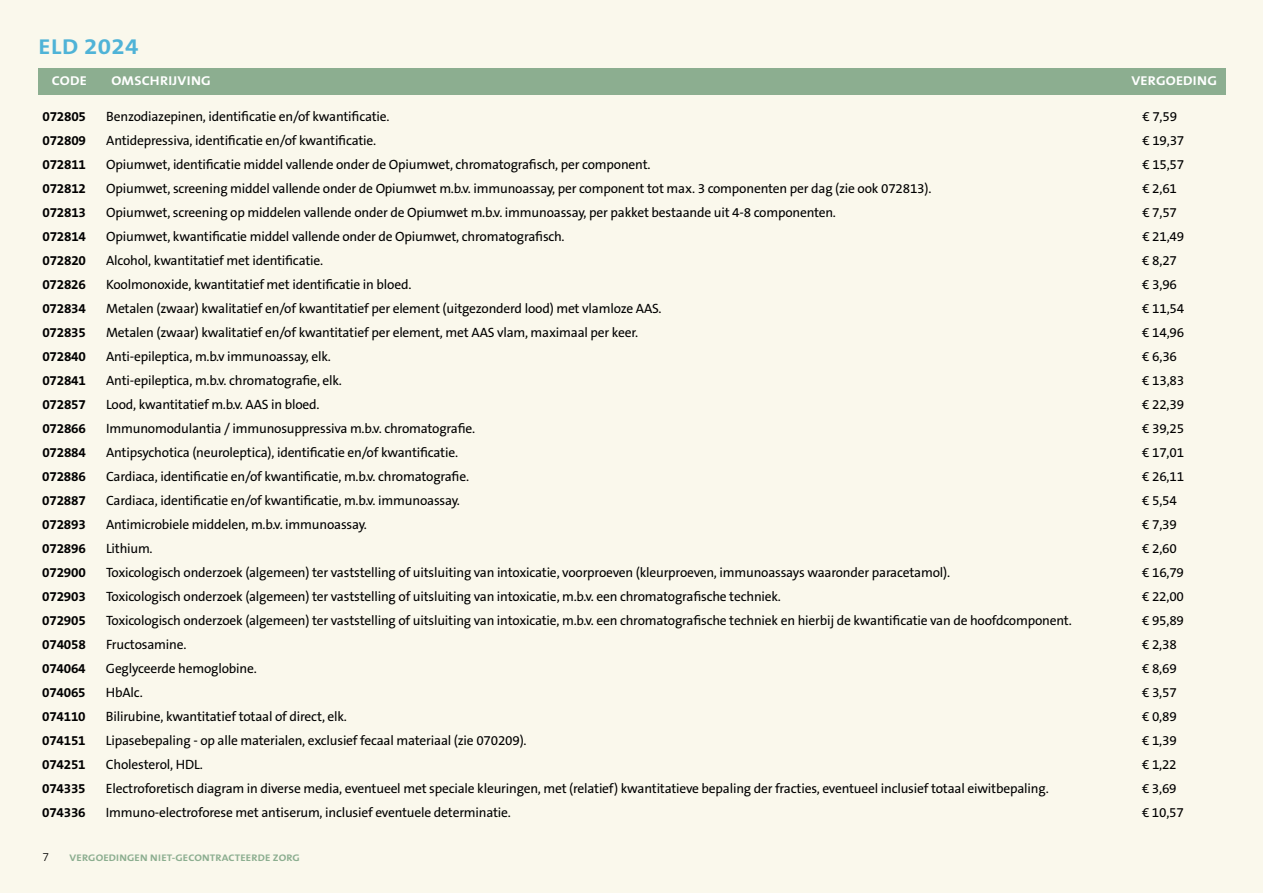
<style>
.page{position:relative;width:1263px;height:893px;background:#faf8ec}
.page>*{position:absolute;margin:0;border:0;box-sizing:border-box;transform-origin:0 0}
.t1{font:700 21.6px "The Sans B W7";letter-spacing:.01em;color:#4fb3d7;scale:1.13 1}
.t2{font:13.5px "The Sans B W5 Plain";letter-spacing:-.015em;color:#000}
.t3{font:700 13.5px "The Sans B W7";letter-spacing:-.015em;color:#000}
.t4{font:700 12.9px "The Sans B W7";letter-spacing:.015em;color:#fff;scale:1.11 1}
.t5{font:300 12px "The Sans B W3";color:#000}
.t6{font:700 9.6px "The Sans B W7";letter-spacing:.015em;color:#8cae90;scale:1.12 1}
</style>
<div class="page">
<div style="left:38px;top:68px;width:1188px;height:27px;background:#8cae90"></div>
<h1 class="t1" style="left:38px;top:33px;width:90px">ELD 2024</h1>
<p class="t4" style="left:52px;top:73px;width:33px">CODE</p>
<p class="t4" style="left:112px;top:73px;width:91px">OMSCHRIJVING</p>
<p class="t4" style="left:1131px;top:73px;width:79px">VERGOEDING</p>
<p class="t3" style="left:43px;top:107px;width:45px">072805</p>
<p class="t2" style="left:106px;top:107px;width:285px">Benzodiazepinen, identificatie en/of kwantificatie.</p>
<p class="t2" style="left:1142px;top:107px;width:36px">€ 7,59</p>
<p class="t3" style="left:43px;top:131px;width:45px">072809</p>
<p class="t2" style="left:106px;top:131px;width:271px">Antidepressiva, identificatie en/of kwantificatie.</p>
<p class="t2" style="left:1142px;top:131px;width:43px">€ 19,37</p>
<p class="t3" style="left:42px;top:155px;width:45px">072811</p>
<p class="t2" style="left:106px;top:155px;width:546px">Opiumwet, identificatie middel vallende onder de Opiumwet, chromatografisch, per component.</p>
<p class="t2" style="left:1142px;top:155px;width:43px">€ 15,57</p>
<p class="t3" style="left:42px;top:179px;width:45px">072812</p>
<p class="t2" style="left:106px;top:179px;width:827px">Opiumwet, screening middel vallende onder de Opiumwet m.b.v. immunoassay, per component tot max. 3 componenten per dag (zie ook 072813).</p>
<p class="t2" style="left:1142px;top:179px;width:36px">€ 2,61</p>
<p class="t3" style="left:42px;top:203px;width:45px">072813</p>
<p class="t2" style="left:106px;top:203px;width:731px">Opiumwet, screening op middelen vallende onder de Opiumwet m.b.v. immunoassay, per pakket bestaande uit 4-8 componenten.</p>
<p class="t2" style="left:1142px;top:203px;width:36px">€ 7,57</p>
<p class="t3" style="left:42px;top:227px;width:45px">072814</p>
<p class="t2" style="left:106px;top:227px;width:460px">Opiumwet, kwantificatie middel vallende onder de Opiumwet, chromatografisch.</p>
<p class="t2" style="left:1142px;top:227px;width:43px">€ 21,49</p>
<p class="t3" style="left:42px;top:251px;width:45px">072820</p>
<p class="t2" style="left:106px;top:251px;width:218px">Alcohol, kwantitatief met identificatie.</p>
<p class="t2" style="left:1142px;top:251px;width:36px">€ 8,27</p>
<p class="t3" style="left:42px;top:275px;width:45px">072826</p>
<p class="t2" style="left:106px;top:275px;width:307px">Koolmonoxide, kwantitatief met identificatie in bloed.</p>
<p class="t2" style="left:1142px;top:275px;width:36px">€ 3,96</p>
<p class="t3" style="left:42px;top:299px;width:45px">072834</p>
<p class="t2" style="left:106px;top:299px;width:557px">Metalen (zwaar) kwalitatief en/of kwantitatief per element (uitgezonderd lood) met vlamloze AAS.</p>
<p class="t2" style="left:1142px;top:299px;width:43px">€ 11,54</p>
<p class="t3" style="left:42px;top:323px;width:45px">072835</p>
<p class="t2" style="left:106px;top:323px;width:533px">Metalen (zwaar) kwalitatief en/of kwantitatief per element, met AAS vlam, maximaal per keer.</p>
<p class="t2" style="left:1142px;top:323px;width:43px">€ 14,96</p>
<p class="t3" style="left:42px;top:347px;width:45px">072840</p>
<p class="t2" style="left:106px;top:347px;width:226px">Anti-epileptica, m.b.v immunoassay, elk.</p>
<p class="t2" style="left:1142px;top:347px;width:36px">€ 6,36</p>
<p class="t3" style="left:42px;top:371px;width:45px">072841</p>
<p class="t2" style="left:106px;top:371px;width:237px">Anti-epileptica, m.b.v. chromatografie, elk.</p>
<p class="t2" style="left:1142px;top:371px;width:43px">€ 13,83</p>
<p class="t3" style="left:42px;top:395px;width:45px">072857</p>
<p class="t2" style="left:106px;top:395px;width:215px">Lood, kwantitatief m.b.v. AAS in bloed.</p>
<p class="t2" style="left:1142px;top:395px;width:43px">€ 22,39</p>
<p class="t3" style="left:42px;top:419px;width:45px">072866</p>
<p class="t2" style="left:106px;top:419px;width:371px">Immunomodulantia / immunosuppressiva m.b.v. chromatografie.</p>
<p class="t2" style="left:1142px;top:419px;width:43px">€ 39,25</p>
<p class="t3" style="left:42px;top:443px;width:45px">072884</p>
<p class="t2" style="left:106px;top:443px;width:354px">Antipsychotica (neuroleptica), identificatie en/of kwantificatie.</p>
<p class="t2" style="left:1142px;top:443px;width:43px">€ 17,01</p>
<p class="t3" style="left:42px;top:467px;width:45px">072886</p>
<p class="t2" style="left:106px;top:467px;width:365px">Cardiaca, identificatie en/of kwantificatie, m.b.v. chromatografie.</p>
<p class="t2" style="left:1142px;top:467px;width:43px">€ 26,11</p>
<p class="t3" style="left:42px;top:491px;width:45px">072887</p>
<p class="t2" style="left:106px;top:491px;width:355px">Cardiaca, identificatie en/of kwantificatie, m.b.v. immunoassay.</p>
<p class="t2" style="left:1142px;top:491px;width:36px">€ 5,54</p>
<p class="t3" style="left:42px;top:515px;width:45px">072893</p>
<p class="t2" style="left:106px;top:515px;width:262px">Antimicrobiele middelen, m.b.v. immunoassay.</p>
<p class="t2" style="left:1142px;top:515px;width:36px">€ 7,39</p>
<p class="t3" style="left:42px;top:539px;width:45px">072896</p>
<p class="t2" style="left:106px;top:539px;width:48px">Lithium.</p>
<p class="t2" style="left:1142px;top:539px;width:36px">€ 2,60</p>
<p class="t3" style="left:42px;top:563px;width:45px">072900</p>
<p class="t2" style="left:106px;top:563px;width:846px">Toxicologisch onderzoek (algemeen) ter vaststelling of uitsluiting van intoxicatie, voorproeven (kleurproeven, immunoassays waaronder paracetamol).</p>
<p class="t2" style="left:1142px;top:563px;width:43px">€ 16,79</p>
<p class="t3" style="left:42px;top:587px;width:45px">072903</p>
<p class="t2" style="left:106px;top:587px;width:676px">Toxicologisch onderzoek (algemeen) ter vaststelling of uitsluiting van intoxicatie, m.b.v. een chromatografische techniek.</p>
<p class="t2" style="left:1142px;top:587px;width:43px">€ 22,00</p>
<p class="t3" style="left:42px;top:611px;width:45px">072905</p>
<p class="t2" style="left:106px;top:611px;width:967px">Toxicologisch onderzoek (algemeen) ter vaststelling of uitsluiting van intoxicatie, m.b.v. een chromatografische techniek en hierbij de kwantificatie van de hoofdcomponent.</p>
<p class="t2" style="left:1142px;top:611px;width:43px">€ 95,89</p>
<p class="t3" style="left:42px;top:635px;width:45px">074058</p>
<p class="t2" style="left:106px;top:635px;width:82px">Fructosamine.</p>
<p class="t2" style="left:1142px;top:635px;width:36px">€ 2,38</p>
<p class="t3" style="left:42px;top:659px;width:45px">074064</p>
<p class="t2" style="left:106px;top:659px;width:152px">Geglyceerde hemoglobine.</p>
<p class="t2" style="left:1142px;top:659px;width:36px">€ 8,69</p>
<p class="t3" style="left:42px;top:683px;width:45px">074065</p>
<p class="t2" style="left:106px;top:683px;width:38px">HbAlc.</p>
<p class="t2" style="left:1142px;top:683px;width:36px">€ 3,57</p>
<p class="t3" style="left:42px;top:707px;width:45px">074110</p>
<p class="t2" style="left:106px;top:707px;width:242px">Bilirubine, kwantitatief totaal of direct, elk.</p>
<p class="t2" style="left:1142px;top:707px;width:36px">€ 0,89</p>
<p class="t3" style="left:42px;top:731px;width:45px">074151</p>
<p class="t2" style="left:106px;top:731px;width:422px">Lipasebepaling - op alle materialen, exclusief fecaal materiaal (zie 070209).</p>
<p class="t2" style="left:1142px;top:731px;width:36px">€ 1,39</p>
<p class="t3" style="left:42px;top:755px;width:45px">074251</p>
<p class="t2" style="left:106px;top:755px;width:98px">Cholesterol, HDL.</p>
<p class="t2" style="left:1142px;top:755px;width:36px">€ 1,22</p>
<p class="t3" style="left:42px;top:779px;width:45px">074335</p>
<p class="t2" style="left:106px;top:779px;width:944px">Electroforetisch diagram in diverse media, eventueel met speciale kleuringen, met (relatief) kwantitatieve bepaling der fracties, eventueel inclusief totaal eiwitbepaling.</p>
<p class="t2" style="left:1142px;top:779px;width:36px">€ 3,69</p>
<p class="t3" style="left:42px;top:803px;width:45px">074336</p>
<p class="t2" style="left:106px;top:803px;width:407px">Immuno-electroforese met antiserum, inclusief eventuele determinatie.</p>
<p class="t2" style="left:1142px;top:803px;width:43px">€ 10,57</p>
<p class="t5" style="left:43px;top:849px;width:8px">7</p>
<p class="t6" style="left:70px;top:851px;width:207px">VERGOEDINGEN NIET-GECONTRACTEERDE ZORG</p>
</div>
